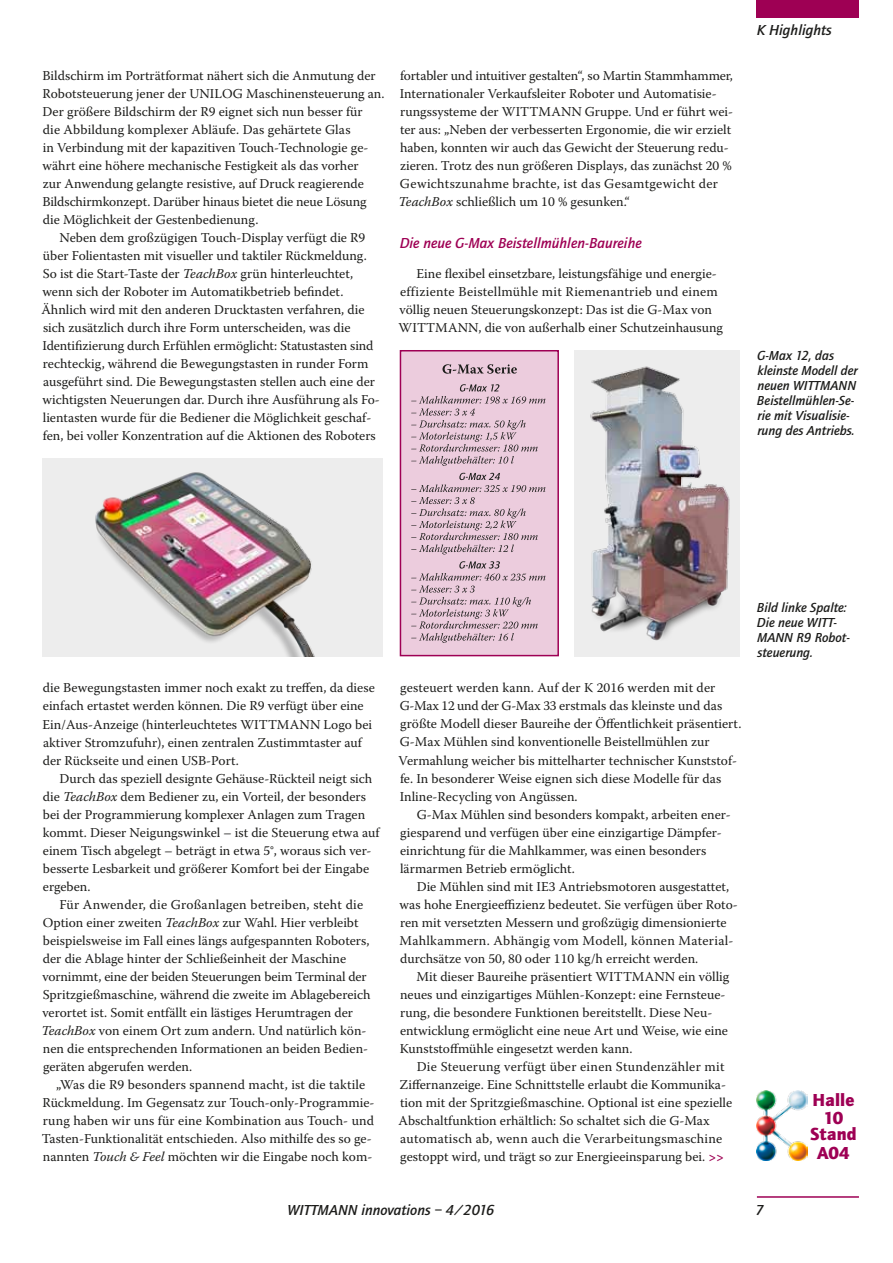
<style>
.page{position:relative;width:893px;height:1263px;background:#fff}
.page>*{position:absolute;margin:0;border:0;box-sizing:border-box;transform-origin:0 0}
.t1{font:900 18px/18.6px "Quay Sans";color:#9e0054;text-align:center}
.t2{font:italic 500 15px "Quay Sans";color:#1d1d1b}
.t3{font:italic 500 15px "Quay Sans";color:#9e0054}
.t4{font:13.5px/18px "Warnock Pro";color:#1d1d1b}
.t5{font:italic 500 13.5px/15px "Quay Sans";color:#1d1d1b}
.s1{font-style:italic}
.s2{font-weight:700;color:#9e0054}
</style>
<div class="page">
<div style="left:757px;top:0;width:102px;height:18px;background:#9e0054"></div>
<hr style="left:757px;top:1196px;width:102px;height:2px;background:#9e0054">
<img style="left:757px;top:1091px;width:51px;height:70px">
<div style="left:574px;top:350px;width:166px;height:306px;background:#ededed"></div>
<img style="left:590px;top:366px;width:140px;height:275px">
<div style="left:43px;top:458px;width:340px;height:198px;background:#ededed"></div>
<img style="left:95px;top:472px;width:220px;height:184px">
<div style="left:400px;top:350px;width:159px;height:306px;background:#ecccdd;border:2px solid #9e0054"></div>
<svg style="left:411px;top:561px;width:134px;height:82px"></svg>
<svg style="left:411px;top:473px;width:134px;height:81px"></svg>
<svg style="left:411px;top:384px;width:134px;height:82px"></svg>
<svg style="left:442px;top:364px;width:75px;height:10px"></svg>
<p class="t4" style="left:42px;top:66px;width:344px">Bildschirm im Porträtformat nähert sich die Anmutung der Robotsteuerung jener der UNILOG Maschinensteuerung an.<br>Der größere Bildschirm der R9 eignet sich nun besser für<br>die Abbildung komplexer Abläufe. Das gehärtete Glas<br>in Verbindung mit der kapazitiven Touch-Technologie ge&shy;währt eine höhere mechanische Festigkeit als das vorher<br>zur Anwendung gelangte resistive, auf Druck reagierende Bildschirmkonzept. Darüber hinaus bietet die neue Lösung die Möglichkeit der Gestenbedienung.</p>
<p class="t4" style="left:41px;top:228px;width:340px;text-indent:18px">Neben dem großzügigen Touch-Display verfügt die R9 über Folientasten mit visueller und taktiler Rückmeldung.<br>So ist die Start-Taste der <span class="s1">TeachBox</span> grün hinterleuchtet, wenn sich der Roboter im Automatikbetrieb befindet.<br>Ähnlich wird mit den anderen Drucktasten verfahren, die sich zusätzlich durch ihre Form unterscheiden, was die Identifizierung durch Erfühlen ermöglicht: Statustasten sind rechteckig, während die Bewegungstasten in runder Form ausgeführt sind. Die Bewegungstasten stellen auch eine der wichtigsten Neuerungen dar. Durch ihre Ausführung als Fo&shy;lientasten wurde für die Bediener die Möglichkeit geschaf&shy;fen, bei voller Konzentration auf die Aktionen des Roboters</p>
<p class="t4" style="left:399px;top:66px;width:336px">fortabler und intuitiver gestalten“, so Martin Stammhammer, Internationaler Verkaufsleiter Roboter und Automatisie&shy;rungssysteme der WITTMANN Gruppe. Und er führt wei&shy;ter aus: „Neben der verbesserten Ergonomie, die wir erzielt haben, konnten wir auch das Gewicht der Steuerung redu&shy;zieren. Trotz des nun größeren Displays, das zunächst 20 % Gewichtszunahme brachte, ist das Gesamtgewicht der <span class="s1">TeachBox</span> schließlich um 10 % gesunken.“</p>
<p class="t3" style="left:400px;top:234px;width:244px">Die neue G-Max Beistellmühlen-Baureihe</p>
<p class="t4" style="left:399px;top:264px;width:326px;text-indent:18px">Eine flexibel einsetzbare, leistungsfähige und energie&shy;effiziente Beistellmühle mit Riemenantrieb und einem völlig neuen Steuerungskonzept: Das ist die G-Max von WITTMANN, die von außerhalb einer Schutzeinhausung</p>
<p class="t2" style="left:757px;top:22px;width:76px">K Highlights</p>
<p class="t5" style="left:757px;top:348px;width:102px">G-Max 12, das kleinste Modell der neuen WITTMANN<br>Beistellmühlen-Se&shy;rie mit Visualisie&shy;rung des Antriebs.</p>
<p class="t4" style="left:42px;top:679px;width:334px">die Bewegungstasten immer noch exakt zu treffen, da diese einfach ertastet werden können. Die R9 verfügt über eine Ein/Aus-Anzeige (hinterleuchtetes WITTMANN Logo bei aktiver Stromzufuhr), einen zentralen Zustimmtaster auf der Rückseite und einen USB-Port.</p>
<p class="t4" style="left:43px;top:769px;width:338px;text-indent:17px">Durch das speziell designte Gehäuse-Rückteil neigt sich die <span class="s1">TeachBox</span> dem Bediener zu, ein Vorteil, der besonders bei der Programmierung komplexer Anlagen zum Tragen kommt. Dieser Neigungswinkel – ist die Steuerung etwa auf einem Tisch abgelegt – beträgt in etwa 5°, woraus sich ver&shy;besserte Lesbarkeit und größerer Komfort bei der Eingabe ergeben.</p>
<p class="t4" style="left:41px;top:895px;width:331px;text-indent:18px">Für Anwender, die Großanlagen betreiben, steht die Option einer zweiten <span class="s1">TeachBox</span> zur Wahl. Hier verbleibt beispielsweise im Fall eines längs aufgespannten Roboters, der die Ablage hinter der Schließeinheit der Maschine vornimmt, eine der beiden Steuerungen beim Terminal der Spritzgießmaschine, während die zweite im Ablagebereich verortet ist. Somit entfällt ein lästiges Herumtragen der <span class="s1">TeachBox</span> von einem Ort zum andern. Und natürlich kön&shy;nen die entsprechenden Informationen an beiden Bedien&shy;geräten abgerufen werden.</p>
<p class="t4" style="left:42px;top:1075px;width:334px;text-align:center">„Was die R9 besonders spannend macht, ist die taktile Rückmeldung. Im Gegensatz zur Touch-only-Programmie&shy;rung haben wir uns für eine Kombination aus Touch- und Tasten-Funktionalität entschieden. Also mithilfe des so ge&shy;nannten <span class="s1">Touch &amp; Feel</span> möchten wir die Eingabe noch kom-</p>
<p class="t4" style="left:399px;top:679px;width:344px">gesteuert werden kann. Auf der K 2016 werden mit der G-Max 12 und der G-Max 33 erstmals das kleinste und das größte Modell dieser Baureihe der Öffentlichkeit präsentiert.<br>G-Max Mühlen sind konventionelle Beistellmühlen zur Vermahlung weicher bis mittelharter technischer Kunststof&shy;fe. In besonderer Weise eignen sich diese Modelle für das Inline-Recycling von Angüssen.</p>
<p class="t4" style="left:400px;top:805px;width:332px;text-indent:17px">G-Max Mühlen sind besonders kompakt, arbeiten ener&shy;giesparend und verfügen über eine einzigartige Dämpfer&shy;einrichtung für die Mahlkammer, was einen besonders lärmarmen Betrieb ermöglicht.</p>
<p class="t4" style="left:399px;top:877px;width:340px;text-indent:17px">Die Mühlen sind mit IE3 Antriebsmotoren ausgestattet, was hohe Energieeffizienz bedeutet. Sie verfügen über Roto&shy;ren mit versetzten Messern und großzügig dimensionierte Mahlkammern. Abhängig vom Modell, können Material&shy;durchsätze von 50, 80 oder 110 kg/h erreicht werden.</p>
<p class="t4" style="left:400px;top:967px;width:331px;text-indent:17px">Mit dieser Baureihe präsentiert WITTMANN ein völlig neues und einzigartiges Mühlen-Konzept: eine Fernsteue&shy;rung, die besondere Funktionen bereitstellt. Diese Neu&shy;entwicklung ermöglicht eine neue Art und Weise, wie eine Kunststoffmühle eingesetzt werden kann.</p>
<p class="t4" style="left:399px;top:1057px;width:335px;text-indent:18px">Die Steuerung verfügt über einen Stundenzähler mit Ziffernanzeige. Eine Schnittstelle erlaubt die Kommunika&shy;tion mit der Spritzgießmaschine. Optional ist eine spezielle Abschaltfunktion erhältlich: So schaltet sich die G-Max automatisch ab, wenn auch die Verarbeitungsmaschine gestoppt wird, und trägt so zur Energieeinsparung bei. <span class="s2">&gt;&gt;</span></p>
<p class="t5" style="left:757px;top:600px;width:94px">Bild linke Spalte:<br>Die neue WITT-<br>MANN R9 Robot&shy;steuerung.</p>
<h1 class="t1" style="left:813px;top:1090px;width:43px">Halle<br>10</h1>
<h1 class="t1" style="left:810px;top:1124px;width:48px">Stand<br>A04</h1>
<p class="t2" style="left:288px;top:1201px;width:208px">WITTMANN innovations – 4/2016</p>
<p class="t2" style="left:756px;top:1201px;width:10px">7</p>
</div>
